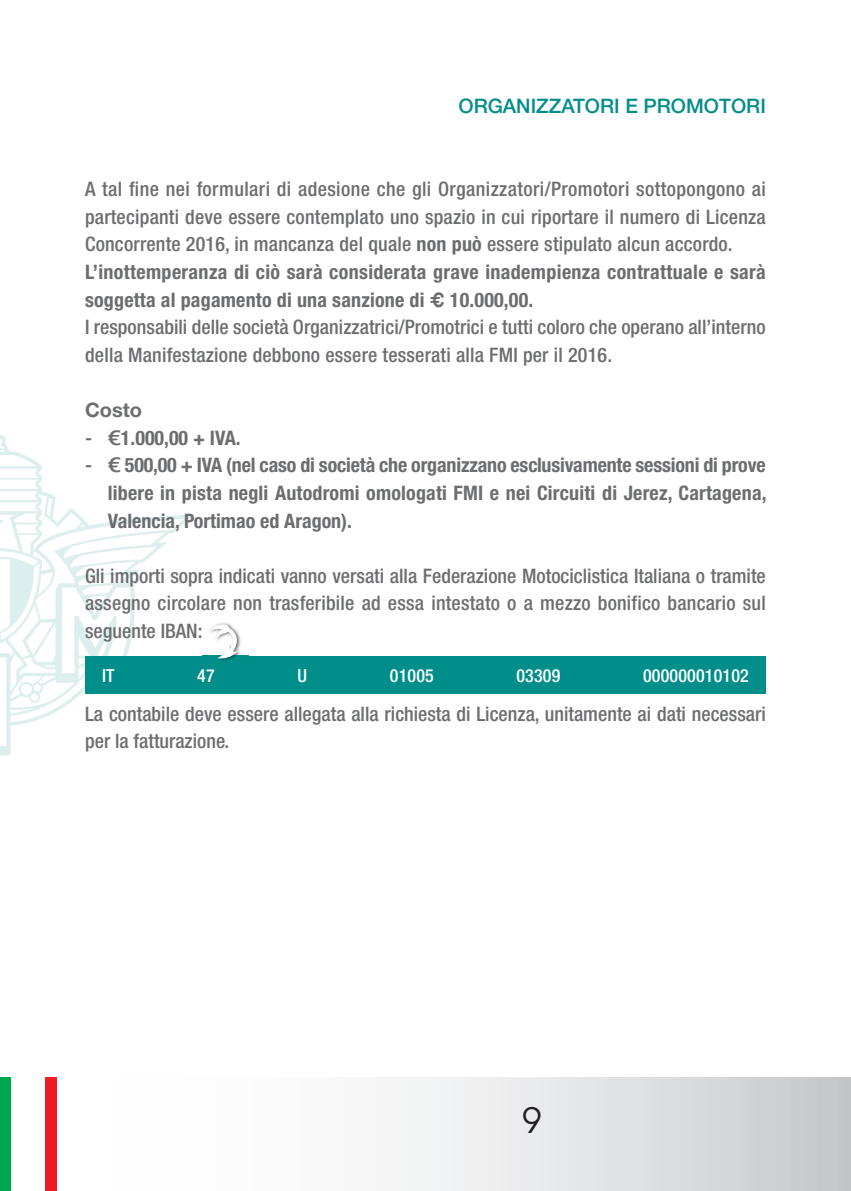
<style>
.page{position:relative;width:851px;height:1191px;background:#fff}
.page>*{position:absolute;margin:0;border:0;box-sizing:border-box;transform-origin:0 0}
.t1{font:36px "Lubalin Graph IT Cby BT";color:#231f20}
.t2{font:500 condensed 20px/27.6px "Helvetica Neue";letter-spacing:.01em;color:#6c6d70}
.t3{font:700 condensed 20px/27.6px "Helvetica Neue";color:#6c6d70;text-align:justify}
.t4{font:500 20px "Helvetica Neue";color:#008e8a}
.t5{font:700 20px "Helvetica Neue";color:#6c6d70}
.t6{font:500 condensed 18px "Helvetica Neue";letter-spacing:.01em;color:#fff}
.s1{font-weight:700}
.s2{font-family:"Helvetica";font-weight:700;font-stretch:normal}
.s3{font-weight:500}
.s4{font-family:"Lucida Grande";font-stretch:normal}
</style>
<div class="page">
<img style="left:0;top:435px;width:192px;height:320px">
<div style="left:85px;top:656px;width:680px;height:37px;background:#008e8a"></div>
<img style="left:203px;top:623px;width:46px;height:37px">
<svg style="left:209px;top:624px;width:28px;height:34px"></svg>
<div style="left:0;top:1077px;width:850px;height:114px;background:linear-gradient(to right,#fff,#ced1d3)"></div>
<div style="left:45px;top:1077px;width:11px;height:114px;background:#ee1d23"></div>
<div style="left:22px;top:1077px;width:12px;height:114px;background:#fff"></div>
<div style="left:0;top:1077px;width:11px;height:114px;background:#00a54f"></div>
<p class="t4" style="left:458px;top:94px;width:309px">ORGANIZZATORI E PROMOTORI</p>
<p class="t2" style="left:85px;top:177px;width:682px">A tal fine nei formulari di adesione che gli Organizzatori/Promotori sottopongono ai partecipanti deve essere contemplato uno spazio in cui riportare il numero di Licenza Concorrente 2016, in mancanza del quale <span class="s1">non può</span> essere stipulato alcun accordo.<br><span class="s1">L’inottemperanza di ciò sarà considerata grave inadempienza contrattuale e sarà soggetta al pagamento di una sanzione di</span> <span class="s2">€</span> <span class="s1">10.000,00.<br></span>I responsabili delle società Organizzatrici/Promotrici e tutti coloro che operano all’interno della Manifestazione debbono essere tesserati alla FMI per il 2016.</p>
<p class="t5" style="left:85px;top:397px;width:59px">Costo</p>
<p class="t3" style="left:85px;top:425px;width:157px"><span class="s3">-</span> <span class="s4">€</span>1.000,00 + IVA.</p>
<p class="t3" style="left:108px;top:453px;width:660px;text-indent:-23px"><span class="s3">-</span> <span class="s4">€</span> 500,00 + IVA (nel caso di società che organizzano esclusivamente sessioni di prove libere in pista negli Autodromi omologati FMI e nei Circuiti di Jerez, Cartagena, Valencia, Portimao ed Aragon).</p>
<p class="t2" style="left:85px;top:563px;width:682px;text-align:justify">Gli importi sopra indicati vanno versati alla Federazione Motociclistica Italiana o tramite assegno circolare non trasferibile ad essa intestato o a mezzo bonifico bancario sul seguente IBAN:</p>
<p class="t6" style="left:102px;top:669px;width:14px">IT</p>
<p class="t6" style="left:197px;top:669px;width:19px">47</p>
<p class="t6" style="left:297px;top:669px;width:11px">U</p>
<p class="t6" style="left:390px;top:669px;width:45px">01005</p>
<p class="t6" style="left:516px;top:669px;width:45px">03309</p>
<p class="t6" style="left:643px;top:669px;width:107px">000000010102</p>
<p class="t2" style="left:85px;top:701px;width:682px">La contabile deve essere allegata alla richiesta di Licenza, unitamente ai dati necessari per la fatturazione.</p>
<h1 class="t1" style="left:521px;top:1099px;width:22px">9</h1>
</div>
